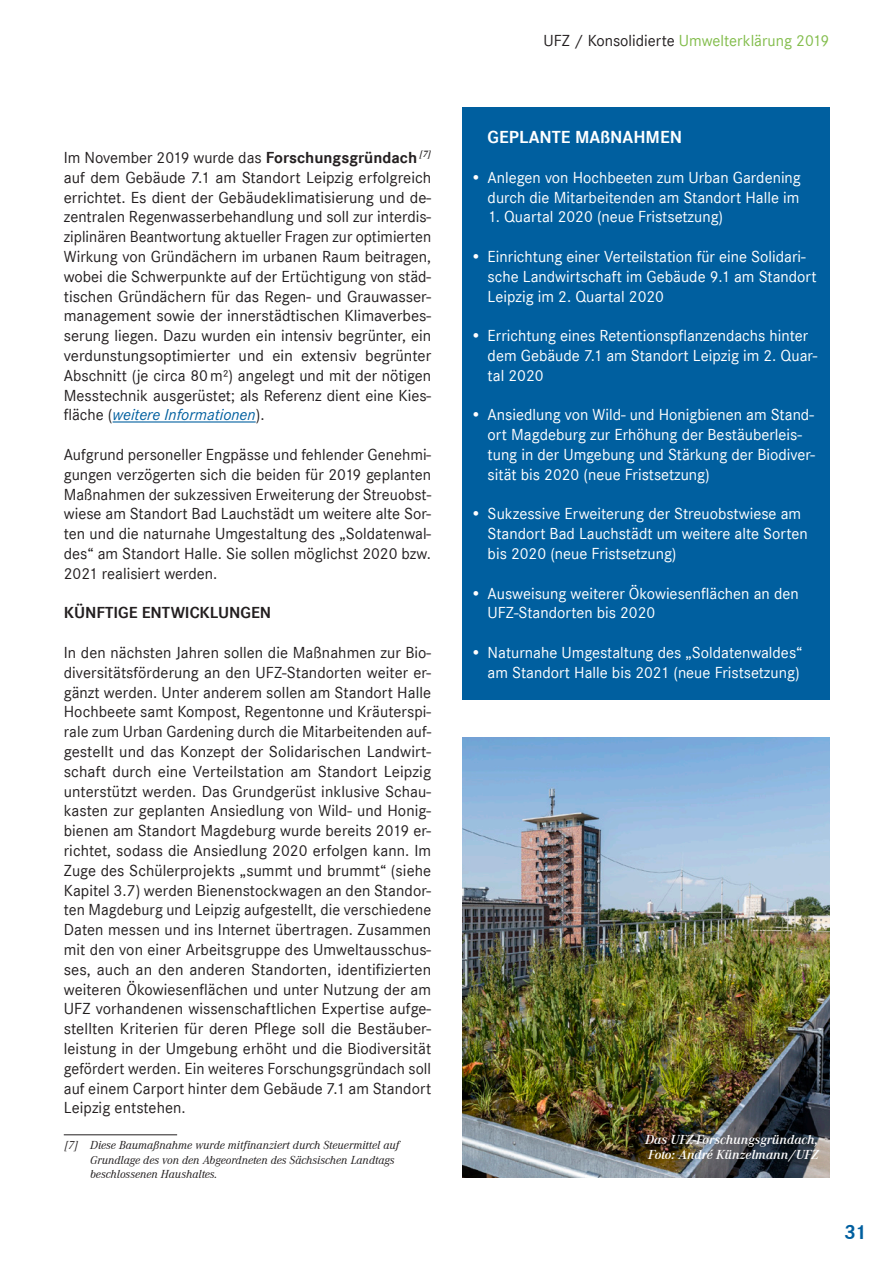
<style>
.page{position:relative;width:893px;height:1263px;background:#fff}
.page>*{position:absolute;margin:0;border:0;box-sizing:border-box;transform-origin:0 0}
.t1{font:700 21px "Corporate S";color:#005f9f}
.t2{font:700 18px "Corporate S";color:#fff}
.t3{font:16.5px/19.8px "Corporate S";color:#231f20;text-align:justify}
.t4{font:16.5px/19.8px "Corporate S";color:#fff}
.t5{font:16.5px "Corporate S";color:#83bd4c}
.t6{font:700 16.5px "Corporate S";color:#231f20}
.t7{font:italic 600 13.5px/15px "Corporate A";color:#fff}
.t8{font:italic 12px/14.4px "Corporate A";color:#231f20}
.s1{color:#231f20}
.s2{font-weight:700}
.s3{font-style:italic;color:#005f9f}
</style>
<div class="page">
<hr style="left:113px;top:421px;width:143px;height:1px;background:#005f9f">
<img style="left:462px;top:737px;width:368px;height:441px">
<hr style="left:64px;top:1134px;width:113px;height:1px;background:#231f20">
<div style="left:462px;top:107px;width:368px;height:592px;background:#005f9f"></div>
<p class="t5" style="left:543px;top:31px;width:287px"><span class="s1">UFZ / Konsolidierte</span> Umwelterklärung 2019</p>
<p class="t2" style="left:488px;top:127px;width:196px">GEPLANTE MAßNAHMEN</p>
<p class="t4" style="left:471px;top:167px;width:332px;text-align:right">• Anlegen von Hochbeeten zum Urban Gardening durch die Mitarbeitenden am Standort Halle im</p>
<p class="t4" style="left:488px;top:207px;width:237px">1. Quartal 2020 (neue Fristsetzung)</p>
<p class="t4" style="left:488px;top:247px;width:330px;text-indent:-17px">• Einrichtung einer Verteilstation für eine Solidari&shy;sche Landwirtschaft im Gebäude 9.1 am Standort<br>Leipzig im 2. Quartal 2020</p>
<p class="t4" style="left:488px;top:326px;width:331px;text-indent:-17px">• Errichtung eines Retentionspflanzendachs hinter dem Gebäude 7.1 am Standort Leipzig im 2. Quar&shy;tal 2020</p>
<p class="t4" style="left:488px;top:405px;width:329px;text-indent:-17px">• Ansiedlung von Wild- und Honigbienen am Stand&shy;ort Magdeburg zur Erhöhung der Bestäuberleis&shy;tung in der Umgebung und Stärkung der Biodiver&shy;sität bis 2020 (neue Fristsetzung)</p>
<p class="t4" style="left:488px;top:504px;width:322px;text-indent:-17px">• Sukzessive Erweiterung der Streuobstwiese am<br>Standort Bad Lauchstädt um weitere alte Sorten bis 2020 (neue Fristsetzung)</p>
<p class="t4" style="left:488px;top:583px;width:313px;text-indent:-17px">• Ausweisung weiterer Ökowiesenflächen an den<br>UFZ-Standorten bis 2020</p>
<p class="t4" style="left:471px;top:643px;width:333px;text-align:right">• Naturnahe Umgestaltung des „Soldatenwaldes“ am Standort Halle bis 2021 (neue Fristsetzung)</p>
<p class="t3" style="left:64px;top:148px;width:369px">Im November 2019 wurde das <span class="s2">Forschungsgründach</span> <sup>[7] </sup>auf dem Gebäude 7.1 am Standort Leipzig erfolgreich errichtet. Es dient der Gebäudeklimatisierung und de&shy;zentralen Regenwasserbehandlung und soll zur interdis&shy;ziplinären Beantwortung aktueller Fragen zur optimierten Wirkung von Gründächern im urbanen Raum beitragen, wobei die Schwerpunkte auf der Ertüchtigung von städ&shy;tischen Gründächern für das Regen- und Grauwasser&shy;management sowie der innerstädtischen Klimaverbes&shy;serung liegen. Dazu wurden ein intensiv begrünter, ein verdunstungsoptimierter und ein extensiv begrünter Abschnitt (je circa 80m²) angelegt und mit der nötigen Messtechnik ausgerüstet; als Referenz dient eine Kies&shy;fläche (<span class="s3">weitere Informationen</span>).</p>
<p class="t3" style="left:64px;top:445px;width:369px">Aufgrund personeller Engpässe und fehlender Genehmi&shy;gungen verzögerten sich die beiden für 2019 geplanten Maßnahmen der sukzessiven Erweiterung der Streuobst&shy;wiese am Standort Bad Lauchstädt um weitere alte Sor&shy;ten und die naturnahe Umgestaltung des „Soldatenwal&shy;des“ am Standort Halle. Sie sollen möglichst 2020 bzw.<br>2021 realisiert werden.</p>
<p class="t6" style="left:64px;top:603px;width:209px">KÜNFTIGE ENTWICKLUNGEN</p>
<p class="t3" style="left:64px;top:643px;width:369px">In den nächsten Jahren sollen die Maßnahmen zur Bio&shy;diversitätsförderung an den UFZ-Standorten weiter er&shy;gänzt werden. Unter anderem sollen am Standort Halle Hochbeete samt Kompost, Regentonne und Kräuterspi&shy;rale zum Urban Gardening durch die Mitarbeitenden auf&shy;gestellt und das Konzept der Solidarischen Landwirt&shy;schaft durch eine Verteilstation am Standort Leipzig unterstützt werden. Das Grundgerüst inklusive Schau&shy;kasten zur geplanten Ansiedlung von Wild- und Honig&shy;bienen am Standort Magdeburg wurde bereits 2019 er&shy;richtet, sodass die Ansiedlung 2020 erfolgen kann. Im Zuge des Schülerprojekts „summt und brummt“ (siehe Kapitel 3.7) werden Bienenstockwagen an den Standor&shy;ten Magdeburg und Leipzig aufgestellt, die verschiedene Daten messen und ins Internet übertragen. Zusammen mit den von einer Arbeitsgruppe des Umweltausschus&shy;ses, auch an den anderen Standorten, identifizierten weiteren Ökowiesenflächen und unter Nutzung der am UFZ vorhandenen wissenschaftlichen Expertise aufge&shy;stellten Kriterien für deren Pflege soll die Bestäuber&shy;leistung in der Umgebung erhöht und die Biodiversität gefördert werden. Ein weiteres Forschungsgründach soll auf einem Carport hinter dem Gebäude 7.1 am Standort Leipzig entstehen.</p>
<p class="t8" style="left:90px;top:1138px;width:311px;text-indent:-26px">[7] Diese Baumaßnahme wurde mitfinanziert durch Steuermittel auf<br>Grundlage des von den Abgeordneten des Sächsischen Landtags beschlossenen Haushaltes.</p>
<p class="t7" style="left:645px;top:1132px;width:175px">Das UFZ-Forschungsgründach,<br>Foto: André Künzelmann/UFZ</p>
<p class="t1" style="left:844px;top:1220px;width:24px">31</p>
</div>
